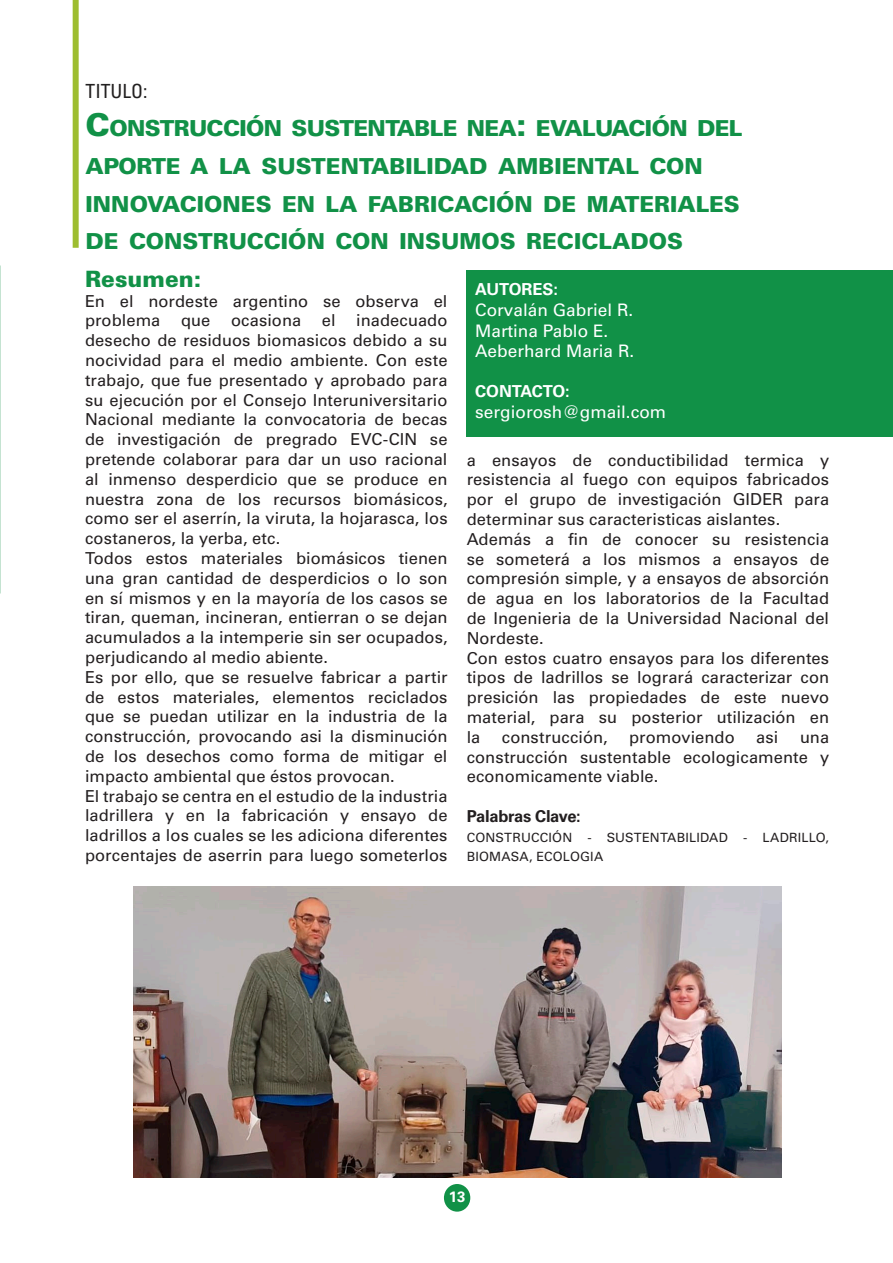
<style>
.page{position:relative;width:893px;height:1263px;background:#fff}
.page>*{position:absolute;margin:0;border:0;box-sizing:border-box;transform-origin:0 0}
.t1{font:900 22.5px "Univers LT Std";color:#119147}
.Estilo_de_párrafo_1{font:900 22.05px/37.8px "Univers LT Std";letter-spacing:-.02em;color:#119147}
.Estilo_de_párrafo_1-2{font:900 22.05px "Univers LT Std";color:#119147}
.t2{font:condensed 19.5px "Univers LT Std";color:#222020}
.t3{font:17.25px "Univers LT Std";color:#fff}
.t4{font:16.5px/19.8px "Univers LT Std";letter-spacing:.005em;color:#231f20;text-align:justify}
.t5{font:700 16.5px "Univers LT Std";color:#fff}
.t6{font:700 16.5px "Univers LT Std";letter-spacing:-.015em;color:#231f20}
.t7{font:700 15px "Univers LT Std";color:#fff}
.t8{font:12.75px/19.8px "Univers LT Std";letter-spacing:.015em;color:#231f20}
.s1{font-size:31.5px}
</style>
<div class="page">
<div style="left:467px;top:270px;width:426px;height:167px;background:#119147"></div>
<div style="left:444px;top:1184px;width:26px;height:27px;background:#119147;border-radius:50%"></div>
<div style="left:73px;top:0;width:6px;height:248px;background:#9dbd30"></div>
<img style="left:133px;top:887px;width:648px;height:291px">
<p class="t2" style="left:86px;top:79px;width:63px">TITULO:</p>
<p class="Estilo_de_párrafo_1" style="left:86px;top:109px;width:658px"><span class="s1">C</span>ONSTRUCCIÓN SUSTENTABLE NEA<span class="s1">:</span> EVALUACIÓN DEL<br>APORTE A LA SUSTENTABILIDAD AMBIENTAL CON<br>INNOVACIONES EN LA FABRICACIÓN DE MATERIALES</p>
<p class="Estilo_de_párrafo_1-2" style="left:86px;top:228px;width:599px">DE CONSTRUCCIÓN CON INSUMOS RECICLADOS</p>
<p class="t5" style="left:475px;top:280px;width:85px">AUTORES:</p>
<p class="t3" style="left:475px;top:299px;width:160px">Corvalán Gabriel R.</p>
<p class="t3" style="left:475px;top:320px;width:135px">Martina Pablo E.</p>
<p class="t3" style="left:475px;top:341px;width:161px">Aeberhard Maria R.</p>
<p class="t5" style="left:475px;top:381px;width:96px">CONTACTO:</p>
<p class="t3" style="left:475px;top:401px;width:192px">sergiorosh@gmail.com</p>
<p class="t1" style="left:85px;top:265px;width:118px">Resumen:</p>
<p class="t4" style="left:85px;top:291px;width:364px">En el nordeste argentino se observa el problema que ocasiona el inadecuado desecho de residuos biomasicos debido a su nocividad para el medio ambiente. Con este trabajo, que fue presentado y aprobado para su ejecución por el Consejo Interuniversitario Nacional mediante la convocatoria de becas de investigación de pregrado EVC-CIN se pretende colaborar para dar un uso racional al inmenso desperdicio que se produce en nuestra zona de los recursos biomásicos, como ser el aserrín, la viruta, la hojarasca, los costaneros, la yerba, etc.</p>
<p class="t4" style="left:85px;top:548px;width:364px">Todos estos materiales biomásicos tienen una gran cantidad de desperdicios o lo son en sí mismos y en la mayoría de los casos se tiran, queman, incineran, entierran o se dejan acumulados a la intemperie sin ser ocupados, perjudicando al medio abiente.</p>
<p class="t4" style="left:85px;top:667px;width:364px">Es por ello, que se resuelve fabricar a partir de estos materiales, elementos reciclados que se puedan utilizar en la industria de la construcción, provocando asi la disminución de los desechos como forma de mitigar el impacto ambiental que éstos provocan.</p>
<p class="t4" style="left:85px;top:786px;width:364px">El trabajo se centra en el estudio de la industria ladrillera y en la fabricación y ensayo de ladrillos a los cuales se les adiciona diferentes porcentajes de aserrin para luego someterlos</p>
<p class="t4" style="left:467px;top:450px;width:364px">a ensayos de conductibilidad termica y resistencia al fuego con equipos fabricados por el grupo de investigación GIDER para determinar sus caracteristicas aislantes.</p>
<p class="t4" style="left:467px;top:529px;width:364px">Además a fin de conocer su resistencia se someterá a los mismos a ensayos de compresión simple, y a ensayos de absorción de agua en los laboratorios de la Facultad de Ingenieria de la Universidad Nacional del Nordeste.</p>
<p class="t4" style="left:467px;top:648px;width:364px">Con estos cuatro ensayos para los diferentes tipos de ladrillos se logrará caracterizar con presición las propiedades de este nuevo material, para su posterior utilización en la</p>
<p class="t4" style="left:502px;top:727px;width:107px">construcción,</p>
<p class="t4" style="left:629px;top:727px;width:107px">promoviendo</p>
<p class="t4" style="left:756px;top:727px;width:24px">asi</p>
<p class="t4" style="left:467px;top:727px;width:364px;text-indent:333px">una construcción sustentable ecologicamente y economicamente viable.</p>
<p class="t6" style="left:467px;top:806px;width:116px">Palabras Clave:</p>
<p class="t8" style="left:467px;top:827px;width:364px">CONSTRUCCIÓN - SUSTENTABILIDAD - LADRILLO,<br>BIOMASA, ECOLOGIA</p>
<p class="t7" style="left:449px;top:1187px;width:18px">13</p>
</div>
